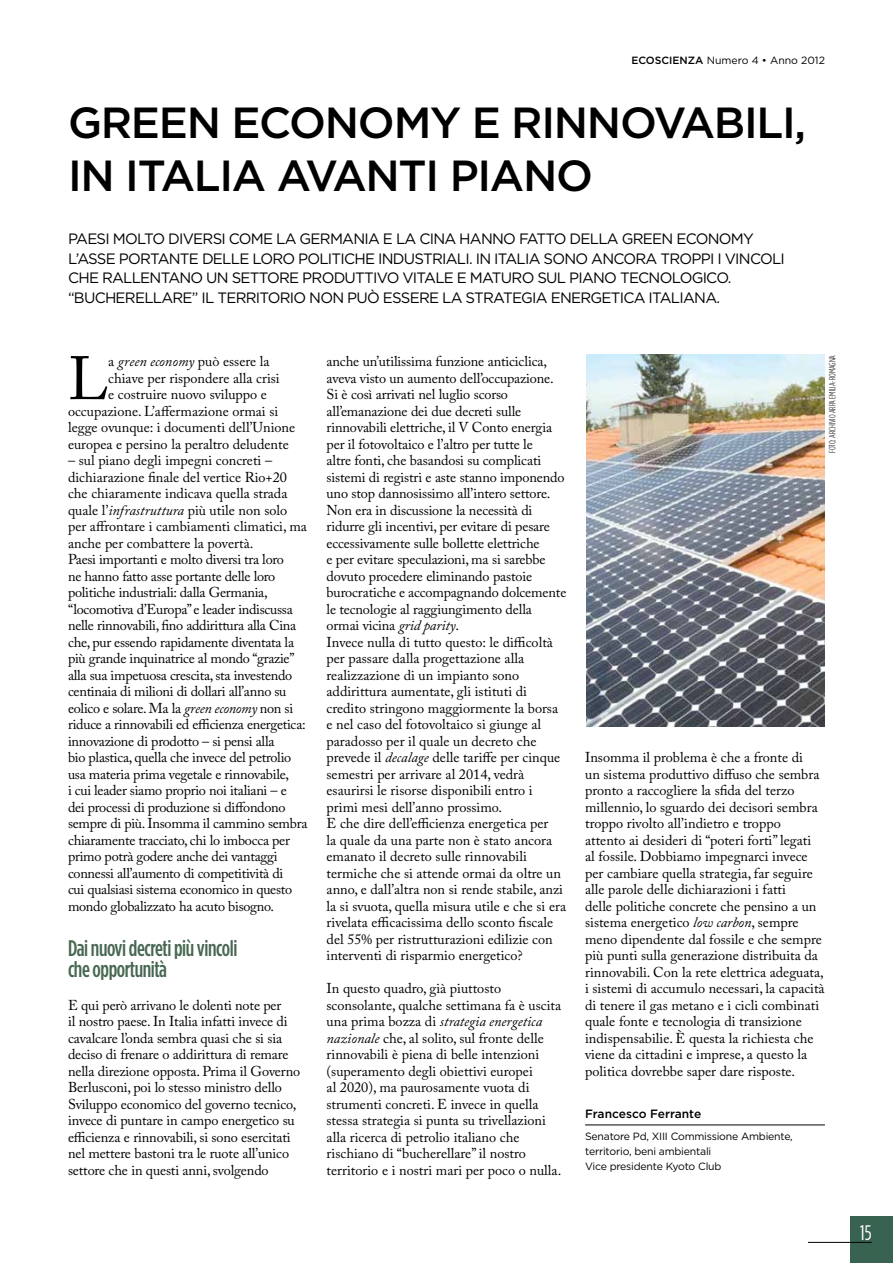
<style>
.page{position:relative;width:893px;height:1263px;background:#fff}
.page>*{position:absolute;margin:0;border:0;box-sizing:border-box;transform-origin:0 0}
.t1{font:60.6px "Adobe Caslon Pro";color:#000}
.t2{font:500 43.5px/52.5px "Gotham";letter-spacing:.21em;color:#000}
.t3{font:500 22.5px/21px "Gotham Condensed";letter-spacing:-.02em;color:#476751}
.t4{font:21px "Gotham Condensed";color:#fff}
.t5{font:15px "Gotham";letter-spacing:.02em;color:#000}
.t6{font:14.25px/16.5px "Adobe Caslon Pro";color:#000}
.t7{font:14.25px/16.5px "Adobe Caslon Pro";letter-spacing:-.02em;color:#000}
.t8{font:500 12px "Gotham";color:#000}
.t9{font:10.5px/15px "Gotham";letter-spacing:-.02em;color:#000}
.t10{font:10.5px "Gotham";color:#000}
.t11{font:300 9px "Gotham Condensed";letter-spacing:-.01em;color:#000}
.s1{font-weight:500}
.s2{font-style:italic}
</style>
<div class="page">
<div style="left:850px;top:1216px;width:43px;height:47px;background:#386351"></div>
<hr style="left:808px;top:1242px;width:64px;height:1px;background:#000">
<hr style="left:585px;top:1125px;width:240px;height:1px;background:#000">
<img style="left:587px;top:355px;width:238px;height:371px">
<p class="t10" style="left:631px;top:55px;width:195px"><span class="s1">ECOSCIENZA</span> NUMERO 4 • ANNO 2012</p>
<h2 class="t2" style="left:68px;top:96px;width:740px">GREEN ECONOMY E RINNOVABILI,<br>I N ITALIA AVANTI PIANO</h2>
<p class="t5" style="left:68px;top:231px;width:18px">PAESI</p>
<p class="t5" style="left:113px;top:231px;width:11px">MOLTO</p>
<p class="t5" style="left:168px;top:231px;width:9px">DIVERSI</p>
<p class="t5" style="left:229px;top:231px;width:12px">COME</p>
<p class="t5" style="left:276px;top:231px;width:35px">LA GERMANIA</p>
<p class="t5" style="left:383px;top:231px;width:47px">ELA CINA</p>
<p class="t5" style="left:459px;top:231px;width:23px">HANNO</p>
<p class="t5" style="left:519px;top:231px;width:11px">FATTO</p>
<p class="t5" style="left:570px;top:231px;width:11px">DELLA</p>
<p class="t5" style="left:622px;top:231px;width:11px">GREEN</p>
<p class="t5" style="left:676px;top:231px;width:12px">ECONOM</p>
<p class="t5" style="left:743px;top:231px;width:12px">Y</p>
<p class="t5" style="left:68px;top:250px;width:20px">L’ASSE</p>
<p class="t5" style="left:119px;top:250px;width:11px">PORTANTE</p>
<p class="t5" style="left:202px;top:250px;width:11px">DELLE</p>
<p class="t5" style="left:252px;top:250px;width:12px">LORO</p>
<p class="t5" style="left:298px;top:250px;width:9px">POLITIC</p>
<p class="t5" style="left:354px;top:250px;width:69px">HE INDUSTRIALI</p>
<p class="t5" style="left:469px;top:250px;width:34px">. IN ITALIA</p>
<p class="t5" style="left:544px;top:250px;width:12px">SONO</p>
<p class="t5" style="left:591px;top:250px;width:12px">ANCORA</p>
<p class="t5" style="left:660px;top:250px;width:10px">TROPPI</p>
<p class="t5" style="left:717px;top:250px;width:17px">I VINCOLI</p>
<p class="t5" style="left:68px;top:270px;width:45px">CHE RALLENTANO</p>
<p class="t5" style="left:206px;top:270px;width:36px">UN SETTORE</p>
<p class="t5" style="left:302px;top:270px;width:12px">PROD</p>
<p class="t5" style="left:345px;top:270px;width:21px">UTTIVO</p>
<p class="t5" style="left:402px;top:270px;width:10px">VITALE</p>
<p class="t5" style="left:457px;top:270px;width:24px">E MAT</p>
<p class="t5" style="left:501px;top:270px;width:79px">URO SUL PIANO</p>
<p class="t5" style="left:620px;top:270px;width:11px">TECNOLOGICO</p>
<p class="t5" style="left:728px;top:270px;width:5px">.</p>
<p class="t5" style="left:68px;top:289px;width:58px">“BUCHERELLARE</p>
<p class="t5" style="left:192px;top:289px;width:36px">” IL TERRITORIO</p>
<p class="t5" style="left:309px;top:289px;width:12px">NON</p>
<p class="t5" style="left:347px;top:289px;width:46px">PUÒ ESSERE</p>
<p class="t5" style="left:442px;top:289px;width:34px">LA STRATEGIA</p>
<p class="t5" style="left:551px;top:289px;width:11px">ENERGETICA</p>
<p class="t5" style="left:649px;top:289px;width:10px">ITALIANA</p>
<p class="t5" style="left:716px;top:289px;width:5px">.</p>
<h1 class="t1" style="left:68px;top:343px;width:42px">L</h1>
<p class="t6" style="left:108px;top:353px;width:163px">a <span class="s2">green economy</span> può essere la</p>
<p class="t6" style="left:108px;top:369px;width:173px">chiave per rispondere alla crisi</p>
<p class="t6" style="left:108px;top:386px;width:160px">e costruire nuovo sviluppo e</p>
<p class="t6" style="left:68px;top:402px;width:212px">occupazione. L’affermazione ormai si</p>
<p class="t6" style="left:68px;top:419px;width:229px">legge ovunque: i documenti dell’Unione</p>
<p class="t6" style="left:68px;top:435px;width:222px">europea e persino la peraltro deludente</p>
<p class="t7" style="left:68px;top:452px;width:241px">– sul piano degli impegni concreti – dichiarazione finale del vertice Rio+20 che chiaramente indicava quella strada quale l’<span class="s2">infrastruttura</span> più utile non solo per affrontare i cambiamenti climatici, ma anche per combattere la povertà.<br>Paesi importanti e molto diversi tra loro<br>ne hanno fatto asse portante delle loro politiche industriali: dalla Germania, “locomotiva d’Europa” e leader indiscussa nelle rinnovabili, fino addirittura alla Cina che, pur essendo rapidamente diventata la più grande inquinatrice al mondo “grazie” alla sua impetuosa crescita, sta investendo centinaia di milioni di dollari all’anno su eolico e solare. Ma la <span class="s2">green economy</span> non si riduce a rinnovabili ed efficienza energetica: innovazione di prodotto – si pensi alla<br>bio plastica, quella che invece del petrolio usa materia prima vegetale e rinnovabile,<br>i cui leader siamo proprio noi italiani – e<br>dei processi di produzione si diffondono sempre di più. Insomma il cammino sembra chiaramente tracciato, chi lo imbocca per primo potrà godere anche dei vantaggi connessi all’aumento di competitività di<br>cui qualsiasi sistema economico in questo mondo globalizzato ha acuto bisogno.</p>
<h3 class="t3" style="left:68px;top:937px;width:171px">Dai nuovi decreti più vincoli che opportunità</h3>
<p class="t6" style="left:68px;top:996px;width:234px">E qui però arrivano le dolenti note per<br>il nostro paese. In Italia infatti invece di cavalcare l’onda sembra quasi che si sia deciso di frenare o addirittura di remare nella direzione opposta. Prima il Governo Berlusconi, poi lo stesso ministro dello Sviluppo economico del governo tecnico, invece di puntare in campo energetico su efficienza e rinnovabili, si sono esercitati nel mettere bastoni tra le ruote all’unico settore che in questi anni, svolgendo</p>
<p class="t6" style="left:327px;top:353px;width:241px">anche un’utilissima funzione anticiclica, aveva visto un aumento dell’occupazione.<br>Si è così arrivati nel luglio scorso all’emanazione dei due decreti sulle rinnovabili elettriche, il V Conto energia per il fotovoltaico e l’altro per tutte le<br>altre fonti, che basandosi su complicati sistemi di registri e aste stanno imponendo uno stop dannosissimo all’intero settore.<br>Non era in discussione la necessità di ridurre gli incentivi, per evitare di pesare eccessivamente sulle bollette elettriche<br>e per evitare speculazioni, ma si sarebbe dovuto procedere eliminando pastoie burocratiche e accompagnando dolcemente le tecnologie al raggiungimento della ormai vicina <span class="s2">grid parity</span>.<br>Invece nulla di tutto questo: le difficoltà per passare dalla progettazione alla realizzazione di un impianto sono addirittura aumentate, gli istituti di credito stringono maggiormente la borsa e nel caso del fotovoltaico si giunge al paradosso per il quale un decreto che prevede il <span class="s2">decalage</span> delle tariffe per cinque semestri per arrivare al 2014, vedrà esaurirsi le risorse disponibili entro i primi mesi dell’anno prossimo.<br>E che dire dell’efficienza energetica per<br>la quale da una parte non è stato ancora emanato il decreto sulle rinnovabili termiche che si attende ormai da oltre un anno, e dall’altra non si rende stabile, anzi la si svuota, quella misura utile e che si era rivelata efficacissima dello sconto fiscale del 55% per ristrutturazioni edilizie con interventi di risparmio energetico?</p>
<p class="t6" style="left:327px;top:980px;width:236px">In questo quadro, già piuttosto sconsolante, qualche settimana fa è uscita una prima bozza di <span class="s2">strategia energetica nazionale</span> che, al solito, sul fronte delle rinnovabili è piena di belle intenzioni (superamento degli obiettivi europei<br>al 2020), ma paurosamente vuota di strumenti concreti. E invece in quella stessa strategia si punta su trivellazioni alla ricerca di petrolio italiano che rischiano di “bucherellare” il nostro territorio e i nostri mari per poco o nulla.</p>
<p class="t11" style="left:828px;top:453px;width:99px;rotate:-90deg">FOTO: ARCHIVIO ARPA EMILIA-ROMAGNA</p>
<p class="t6" style="left:585px;top:749px;width:241px">Insomma il problema è che a fronte di<br>un sistema produttivo diffuso che sembra pronto a raccogliere la sfida del terzo millennio, lo sguardo dei decisori sembra troppo rivolto all’indietro e troppo attento ai desideri di “poteri forti” legati<br>al fossile. Dobbiamo impegnarci invece per cambiare quella strategia, far seguire alle parole delle dichiarazioni i fatti<br>delle politiche concrete che pensino a un sistema energetico <span class="s2">low carbon</span>, sempre meno dipendente dal fossile e che sempre più punti sulla generazione distribuita da rinnovabili. Con la rete elettrica adeguata, i sistemi di accumulo necessari, la capacità di tenere il gas metano e i cicli combinati quale fonte e tecnologia di transizione indispensabilie. È questa la richiesta che viene da cittadini e imprese, a questo la politica dovrebbe saper dare risposte.</p>
<p class="t8" style="left:585px;top:1107px;width:118px">FRANCESCO FERRANTE</p>
<p class="t9" style="left:585px;top:1128px;width:209px">SENATORE PD, XIII COMMISSIONE AMBIENTE,<br>TERRITORIO, BENI AMBIENTALI<br>VICE PRESIDENTE KYOTO CLUB</p>
<h3 class="t4" style="left:860px;top:1221px;width:13px">15</h3>
</div>
